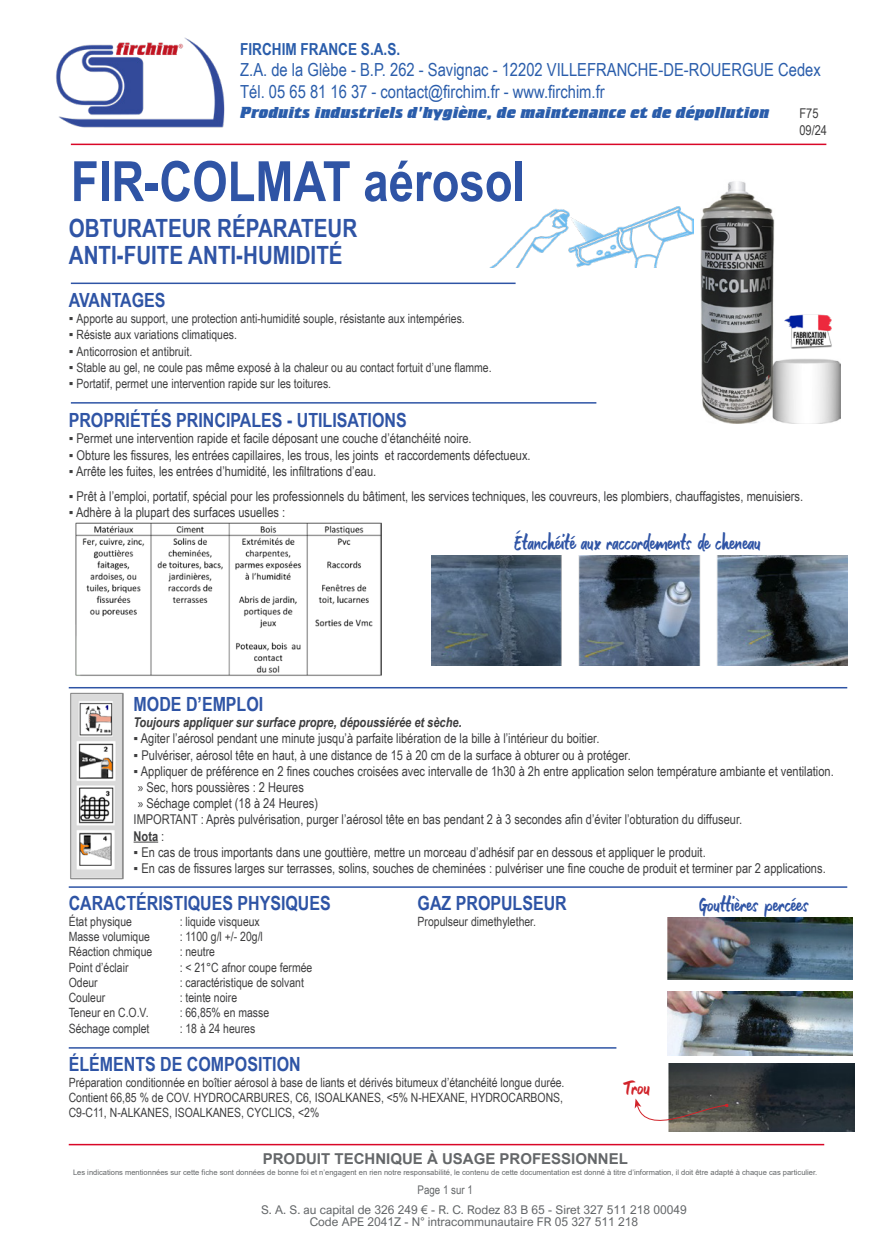
<style>
.page{position:relative;width:893px;height:1251px;background:#fff}
.page>*{position:absolute;margin:0;border:0;box-sizing:border-box;transform-origin:0 0}
.t1{font:700 55.5px "Arial Narrow";color:#2f54a5}
.t2{font:700 25.05px "Arial Narrow";color:#2f54a5}
.t3{font:22.5px "Gultan Bonte";color:#2f54a5}
.t4{font:22.5px "Gultan Bonte";color:#d1232a}
.t5{font:700 19.5px "Arial Narrow";color:#2e54a5}
.t6{font:700 19.5px "Arial Narrow";color:#2f54a5}
.t7{font:18px "Arial Narrow";color:#2a5dab}
.t8{font:16.5px "Crillee Extra Bold Italic Plain";color:#2a5dab}
.t9{font:700 16.5px "Arial Narrow";color:#2a5dab}
.t10{font:700 15px "Arial";color:#646769}
.t11{font:13.5px "Arial Narrow";color:#3e3e3f}
.t12{font:italic 700 13.5px "Arial Narrow";color:#3e3e3f}
.t13{font:700 13.5px "Arial Narrow";color:#3e3e3f}
.t14{font:12.75px "Arial Narrow";color:#3e3e3f}
.t15{font:12px "Arial Nova";color:#646769}
.t16{font:11.85px "Arial Narrow";color:#646769}
.t17{font:7.5px "Arial";color:#646769}
.s1{font-size:13.5px}
.s2{font-family:"Myriad Pro"}
.s3{font-weight:400}
</style>
<div class="page">
<svg style="left:134px;top:841px;width:24px;height:1px"></svg>
<hr style="left:71px;top:282px;width:445px;height:2px;background:#2e54a5">
<hr style="left:69px;top:686px;width:778px;height:2px;background:#2e54a5">
<hr style="left:69px;top:1046px;width:547px;height:2px;background:#2e54a5">
<hr style="left:69px;top:886px;width:778px;height:1px;background:#2e54a5">
<hr style="left:71px;top:144px;width:755px;height:1px;background:#d90727">
<img style="left:56px;top:37px;width:169px;height:91px">
<img style="left:701px;top:181px;width:140px;height:242px">
<hr style="left:69px;top:1143px;width:755px;height:2px;background:#d90727">
<img style="left:783px;top:313px;width:51px;height:36px">
<img style="left:432px;top:555px;width:415px;height:110px">
<img style="left:491px;top:206px;width:202px;height:61px">
<img style="left:75px;top:522px;width:306px;height:154px">
<img style="left:70px;top:692px;width:53px;height:188px">
<hr style="left:71px;top:402px;width:525px;height:1px;background:#2e54a5">
<img style="left:668px;top:917px;width:185px;height:61px">
<img style="left:668px;top:991px;width:185px;height:64px">
<img style="left:668px;top:1063px;width:186px;height:67px">
<svg style="left:635px;top:1098px;width:93px;height:34px"></svg>
<p class="t9" style="left:240px;top:36px;width:161px">FIRCHIM FRANCE S.A.S.</p>
<p class="t7" style="left:240px;top:57px;width:582px">Z.A. de la Glèbe - B.P. 262 - Savignac - 12202 VILLEFRANCHE-DE-ROUERGUE Cedex</p>
<p class="t7" style="left:240px;top:78px;width:366px">Tél. 05 65 81 16 37 - contact@firchim.fr - www.firchim.fr</p>
<p class="t8" style="left:240px;top:103px;width:531px">Produits industriels d'hygiène, de maintenance et de dépollution</p>
<p class="t11" style="left:799px;top:104px;width:21px">F75</p>
<p class="t11" style="left:799px;top:120px;width:29px">09/24</p>
<p class="t1" style="left:71px;top:139px;width:456px">FIR-COLMAT aérosol</p>
<p class="t2" style="left:69px;top:209px;width:290px">OBTURATEUR RÉPARATEUR</p>
<p class="t2" style="left:69px;top:236px;width:275px">ANTI-FUITE ANTI-HUMIDITÉ</p>
<p class="t5" style="left:69px;top:285px;width:98px">AVANTAGES</p>
<p class="t14" style="left:69px;top:309px;width:398px"><span class="s1">▪</span> Apporte au support, une protection anti-humidité souple, résistante aux intempéries.</p>
<p class="t14" style="left:69px;top:325px;width:170px"><span class="s1">▪</span> Résiste aux variations climatiques.</p>
<p class="t14" style="left:69px;top:342px;width:125px"><span class="s1">▪</span> Anticorrosion et antibruit.</p>
<p class="t14" style="left:69px;top:358px;width:424px"><span class="s1">▪</span> Stable au gel, ne coule pas même exposé à la chaleur ou au contact fortuit d’une flamme.</p>
<p class="t14" style="left:69px;top:374px;width:264px"><span class="s1">▪</span> Portatif, permet une intervention rapide sur les toitures.</p>
<p class="t6" style="left:69px;top:405px;width:339px">PROPRIÉTÉS PRINCIPALES - UTILISATIONS</p>
<p class="t11" style="left:69px;top:428px;width:404px">▪ Permet une intervention rapide et facile déposant une couche d’étanchéité noire.</p>
<p class="t11" style="left:69px;top:445px;width:463px">▪ Obture les fissures, les entrées capillaires, les trous, les joints et raccordements défectueux.</p>
<p class="t11" style="left:69px;top:461px;width:309px">▪ Arrête les fuites, les entrées d’humidité, les infiltrations d’eau.</p>
<p class="t11" style="left:69px;top:486px;width:736px">▪ Prêt à l’emploi, portatif, spécial pour les professionnels du bâtiment, les services techniques, les couvreurs, les plombiers, chauffagistes, menuisiers.</p>
<p class="t11" style="left:69px;top:502px;width:218px">▪ Adhère à la plupart des surfaces usuelles :</p>
<p class="t3" style="left:514px;top:529px;width:248px">Étanchéité aux raccordements de cheneau</p>
<p class="t5" style="left:134px;top:689px;width:131px">MODE D’EMPLOI</p>
<p class="t12" style="left:134px;top:712px;width:330px">Toujours appliquer sur surface propre, dépoussiérée et sèche.</p>
<p class="t11" style="left:134px;top:728px;width:467px">▪ Agiter l’aérosol pendant une minute jusqu’à parfaite libération de la bille à l’intérieur du boitier.</p>
<p class="t11" style="left:134px;top:744px;width:499px">▪ Pulvériser, aérosol tête en haut, à une distance de 15 à 20 cm de la surface à obturer ou à protéger.</p>
<p class="t11" style="left:134px;top:761px;width:702px">▪ Appliquer de préférence en 2 fines couches croisées avec intervalle de 1h30 à 2h entre application selon température ambiante et ventilation.</p>
<p class="t11" style="left:138px;top:777px;width:168px"><span class="s2">»</span> Sec, hors poussières : 2 Heures</p>
<p class="t11" style="left:138px;top:793px;width:182px"><span class="s2">»</span> Séchage complet (18 à 24 Heures)</p>
<p class="t11" style="left:134px;top:809px;width:610px">IMPORTANT : Après pulvérisation, purger l’aérosol tête en bas pendant 2 à 3 secondes afin d’éviter l’obturation du diffuseur.</p>
<p class="t13" style="left:134px;top:825px;width:32px">Nota <span class="s3">:</span></p>
<p class="t11" style="left:134px;top:842px;width:574px">▪ En cas de trous importants dans une gouttière, mettre un morceau d’adhésif par en dessous et appliquer le produit.</p>
<p class="t11" style="left:134px;top:858px;width:694px">▪ En cas de fissures larges sur terrasses, solins, souches de cheminées : pulvériser une fine couche de produit et terminer par 2 applications.</p>
<p class="t5" style="left:69px;top:888px;width:264px">CARACTÉRISTIQUES PHYSIQUES</p>
<p class="t14" style="left:69px;top:911px;width:65px">État physique</p>
<p class="t14" style="left:180px;top:911px;width:82px">: liquide visqueux</p>
<p class="t14" style="left:69px;top:926px;width:83px">Masse volumique</p>
<p class="t14" style="left:180px;top:926px;width:85px">: 1100 g/l +/- 20g/l</p>
<p class="t14" style="left:69px;top:942px;width:85px">Réaction chmique</p>
<p class="t14" style="left:180px;top:942px;width:37px">: neutre</p>
<p class="t14" style="left:69px;top:957px;width:61px">Point d’éclair</p>
<p class="t14" style="left:180px;top:957px;width:134px">: &lt; 21°C afnor coupe fermée</p>
<p class="t14" style="left:69px;top:972px;width:31px">Odeur</p>
<p class="t14" style="left:180px;top:972px;width:126px">: caractéristique de solvant</p>
<p class="t14" style="left:69px;top:988px;width:38px">Couleur</p>
<p class="t14" style="left:180px;top:988px;width:59px">: teinte noire</p>
<p class="t14" style="left:69px;top:1003px;width:81px">Teneur en C.O.V.</p>
<p class="t14" style="left:180px;top:1003px;width:91px">: 66,85% en masse</p>
<p class="t14" style="left:69px;top:1018px;width:82px">Séchage complet</p>
<p class="t14" style="left:180px;top:1018px;width:77px">: 18 à 24 heures</p>
<p class="t5" style="left:418px;top:888px;width:151px">GAZ PROPULSEUR</p>
<p class="t14" style="left:418px;top:911px;width:120px">Propulseur dimethylether.</p>
<p class="t5" style="left:69px;top:1049px;width:233px">ÉLÉMENTS DE COMPOSITION</p>
<p class="t14" style="left:69px;top:1072px;width:497px">Préparation conditionnée en boîtier aérosol à base de liants et dérivés bitumeux d’étanchéité longue durée.</p>
<p class="t14" style="left:69px;top:1087px;width:496px">Contient 66,85 % de COV. HYDROCARBURES, C6, ISOALKANES, &lt;5% N-HEXANE, HYDROCARBONS,</p>
<p class="t14" style="left:69px;top:1103px;width:252px">C9-C11, N-ALKANES, ISOALKANES, CYCLICS, &lt;2%</p>
<p class="t3" style="left:699px;top:891px;width:111px">Gouttières percées</p>
<p class="t4" style="left:623px;top:1074px;width:29px">Trou</p>
<p class="t10" style="left:263px;top:1148px;width:367px">PRODUIT TECHNIQUE À USAGE PROFESSIONNEL</p>
<p class="t17" style="left:73px;top:1166px;width:746px">Les indications mentionnées sur cette fiche sont données de bonne foi et n’engagent en rien notre responsabilité, le contenu de cette documentation est donné à titre d’information, il doit être adapté à chaque cas particulier.</p>
<p class="t16" style="left:418px;top:1181px;width:57px">Page 1 sur 1</p>
<p class="t15" style="left:261px;top:1202px;width:427px">S. A. S. au capital de 326 249 € - R. C. Rodez 83 B 65 - Siret 327 511 218 00049</p>
<p class="t15" style="left:310px;top:1214px;width:330px">Code APE 2041Z - N° intracommunautaire FR 05 327 511 218</p>
</div>
